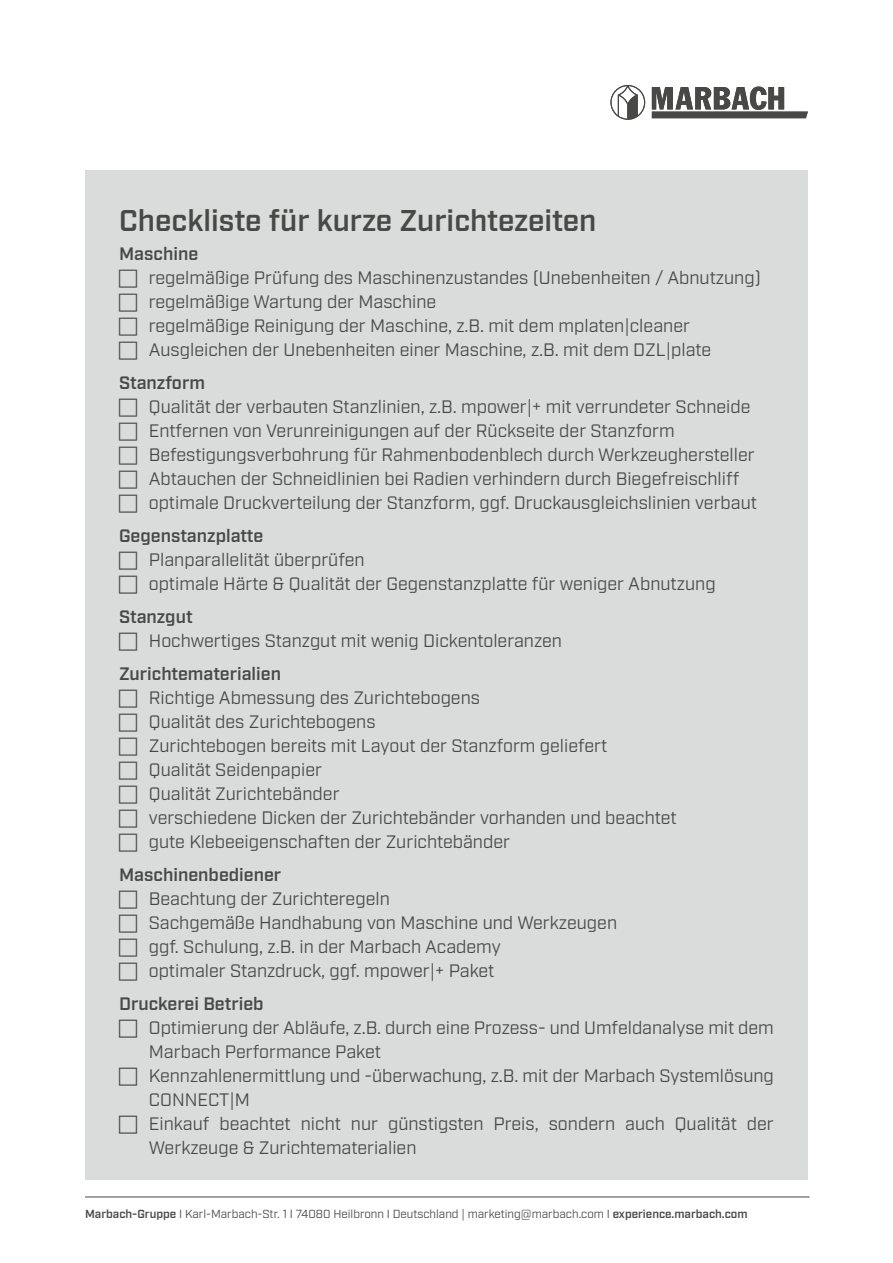
<style>
.page{position:relative;width:893px;height:1263px;background:#fff}
.page>*{position:absolute;margin:0;border:0;box-sizing:border-box;transform-origin:0 0}
.t1{font:600 30px "Industry";color:#484847}
.t2{font:18px/24px "Industry";color:#484847}
.t3{font:600 18px "Industry";color:#484847}
.t4{font:11.7px "Industry";color:#484847}
.s1{font-weight:600}
</style>
<div class="page">
<hr style="left:85px;top:1197px;width:725px;height:1px;background:#484847">
<svg style="left:610px;top:85px;width:35px;height:35px"></svg>
<svg style="left:652px;top:87px;width:156px;height:31px"></svg>
<div style="left:85px;top:170px;width:723px;height:1009px;background:#dadbdb"></div>
<p class="t1" style="left:119px;top:203px;width:479px">Checkliste für kurze Zurichtezeiten</p>
<p class="t3" style="left:119px;top:243px;width:81px">Maschine</p>
<p class="t2" style="left:149px;top:266px;width:614px">regelmäßige Prüfung des Maschinenzustandes (Unebenheiten / Abnutzung)</p>
<p class="t2" style="left:149px;top:290px;width:289px">regelmäßige Wartung der Maschine</p>
<p class="t2" style="left:149px;top:314px;width:543px">regelmäßige Reinigung der Maschine, z.B. mit dem mplaten|cleaner</p>
<p class="t2" style="left:149px;top:338px;width:564px">Ausgleichen der Unebenheiten einer Maschine, z.B. mit dem DZL|plate</p>
<p class="t3" style="left:119px;top:372px;width:87px">Stanzform</p>
<p class="t2" style="left:149px;top:395px;width:603px">Qualität der verbauten Stanzlinien, z.B. mpower|+ mit verrundeter Schneide</p>
<p class="t2" style="left:149px;top:419px;width:527px">Entfernen von Verunreinigungen auf der Rückseite der Stanzform</p>
<p class="t2" style="left:149px;top:443px;width:607px">Befestigungsverbohrung für Rahmenbodenblech durch Werkzeughersteller</p>
<p class="t2" style="left:149px;top:467px;width:592px">Abtauchen der Schneidlinien bei Radien verhindern durch Biegefreischliff</p>
<p class="t2" style="left:149px;top:491px;width:610px">optimale Druckverteilung der Stanzform, ggf. Druckausgleichslinien verbaut</p>
<p class="t3" style="left:119px;top:525px;width:146px">Gegenstanzplatte</p>
<p class="t2" style="left:149px;top:548px;width:217px">Planparallelität überprüfen</p>
<p class="t2" style="left:149px;top:572px;width:568px">optimale Härte &amp; Qualität der Gegenstanzplatte für weniger Abnutzung</p>
<p class="t3" style="left:119px;top:606px;width:75px">Stanzgut</p>
<p class="t2" style="left:149px;top:629px;width:415px">Hochwertiges Stanzgut mit wenig Dickentoleranzen</p>
<p class="t3" style="left:119px;top:663px;width:163px">Zurichtematerialien</p>
<p class="t2" style="left:149px;top:686px;width:333px">Richtige Abmessung des Zurichtebogens</p>
<p class="t2" style="left:149px;top:710px;width:228px">Qualität des Zurichtebogens</p>
<p class="t2" style="left:149px;top:734px;width:460px">Zurichtebogen bereits mit Layout der Stanzform geliefert</p>
<p class="t2" style="left:149px;top:758px;width:175px">Qualität Seidenpapier</p>
<p class="t2" style="left:149px;top:782px;width:192px">Qualität Zurichtebänder</p>
<p class="t2" style="left:149px;top:806px;width:529px">verschiedene Dicken der Zurichtebänder vorhanden und beachtet</p>
<p class="t2" style="left:149px;top:830px;width:363px">gute Klebeeigenschaften der Zurichtebänder</p>
<p class="t3" style="left:119px;top:864px;width:164px">Maschinenbediener</p>
<p class="t2" style="left:149px;top:887px;width:242px">Beachtung der Zurichteregeln</p>
<p class="t2" style="left:149px;top:911px;width:470px">Sachgemäße Handhabung von Maschine und Werkzeugen</p>
<p class="t2" style="left:149px;top:935px;width:354px">ggf. Schulung, z.B. in der Marbach Academy</p>
<p class="t2" style="left:149px;top:959px;width:347px">optimaler Stanzdruck, ggf. mpower|+ Paket</p>
<p class="t3" style="left:119px;top:993px;width:146px">Druckerei Betrieb</p>
<p class="t2" style="left:149px;top:1016px;width:627px">Optimierung der Abläufe, z.B. durch eine Prozess- und Umfeldanalyse mit dem<br>Marbach Performance Paket</p>
<p class="t2" style="left:149px;top:1064px;width:627px">Kennzahlenermittlung und -überwachung, z.B. mit der Marbach Systemlösung<br>CONNECT|M</p>
<p class="t2" style="left:149px;top:1112px;width:626px">Einkauf beachtet nicht nur günstigsten Preis, sondern auch Qualität der<br>Werkzeuge &amp; Zurichtematerialien</p>
<p class="t4" style="left:85px;top:1207px;width:664px"><span class="s1">Marbach-Gruppe</span> I Karl-Marbach-Str. 1 I 74080 Heilbronn I Deutschland | marketing@marbach.com I <span class="s1">experience.marbach.com</span></p>
</div>
